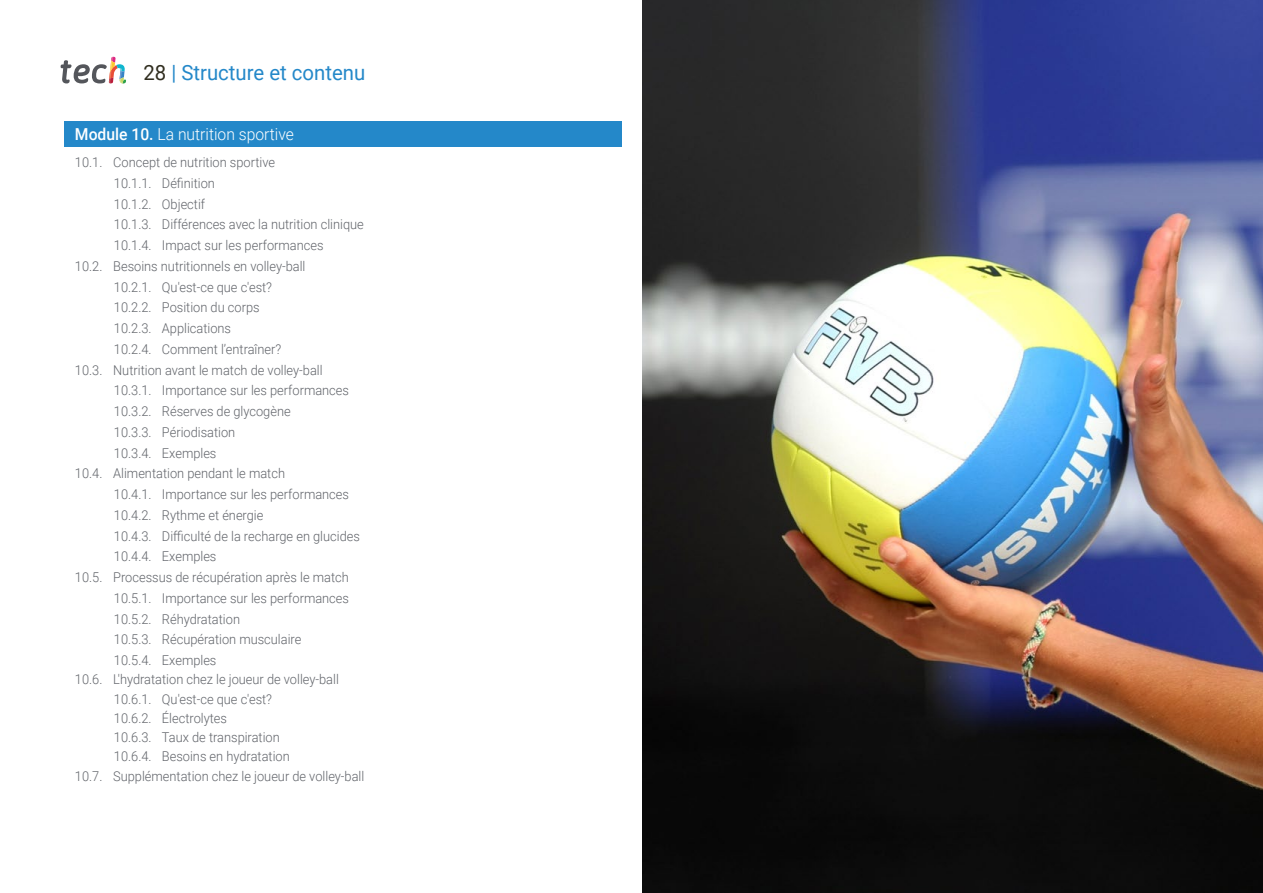
<style>
.page{position:relative;width:1263px;height:893px;background:#fff}
.page>*{position:absolute;margin:0;border:0;box-sizing:border-box;transform-origin:0 0}
.t1{font:21px "Roboto";color:#2488c9}
.t2{font:300 16.5px "Roboto";color:#fff;scale:.95 1}
.t3{font:300 13.5px "Roboto";color:#61646a;scale:.95 1}
.s1{color:#312e20}
.s2{font-weight:500}
</style>
<div class="page">
<svg style="left:61px;top:57px;width:65px;height:27px"></svg>
<div style="left:64px;top:121px;width:557px;height:25px;background:#2488c9"></div>
<img style="left:642px;top:0;width:621px;height:893px">
<h1 class="t1" style="left:144px;top:57px;width:223px"><span class="s1">28</span> | Structure et contenu</h1>
<p class="t2" style="left:75px;top:123px;width:232px"><span class="s2">Module 10.</span> La nutrition sportive</p>
<p class="t3" style="left:75px;top:153px;width:212px">10.1. Concept de nutrition sportive</p>
<p class="t3" style="left:114px;top:174px;width:108px">10.1.1. Définition</p>
<p class="t3" style="left:114px;top:194px;width:97px">10.1.2. Objectif</p>
<p class="t3" style="left:114px;top:215px;width:264px">10.1.3. Différences avec la nutrition clinique</p>
<p class="t3" style="left:114px;top:236px;width:222px">10.1.4. Impact sur les performances</p>
<p class="t3" style="left:75px;top:257px;width:244px">10.2. Besoins nutritionnels en volley-ball</p>
<p class="t3" style="left:114px;top:277px;width:168px">10.2.1. Qu'est-ce que c'est?</p>
<p class="t3" style="left:114px;top:298px;width:155px">10.2.2. Position du corps</p>
<p class="t3" style="left:114px;top:319px;width:125px">10.2.3. Applications</p>
<p class="t3" style="left:114px;top:340px;width:178px">10.2.4. Comment l’entraîner?</p>
<p class="t3" style="left:75px;top:360px;width:262px">10.3. Nutrition avant le match de volley-ball</p>
<p class="t3" style="left:114px;top:381px;width:249px">10.3.1. Importance sur les performances</p>
<p class="t3" style="left:114px;top:402px;width:188px">10.3.2. Réserves de glycogène</p>
<p class="t3" style="left:114px;top:423px;width:129px">10.3.3. Périodisation</p>
<p class="t3" style="left:114px;top:443px;width:109px">10.3.4. Exemples</p>
<p class="t3" style="left:75px;top:464px;width:223px">10.4. Alimentation pendant le match</p>
<p class="t3" style="left:114px;top:485px;width:249px">10.4.1. Importance sur les performances</p>
<p class="t3" style="left:114px;top:506px;width:159px">10.4.2. Rythme et énergie</p>
<p class="t3" style="left:114px;top:526px;width:260px">10.4.3. Difficulté de la recharge en glucides</p>
<p class="t3" style="left:114px;top:547px;width:109px">10.4.4. Exemples</p>
<p class="t3" style="left:75px;top:568px;width:290px">10.5. Processus de récupération après le match</p>
<p class="t3" style="left:114px;top:589px;width:249px">10.5.1. Importance sur les performances</p>
<p class="t3" style="left:114px;top:609px;width:134px">10.5.2. Réhydratation</p>
<p class="t3" style="left:114px;top:630px;width:199px">10.5.3. Récupération musculaire</p>
<p class="t3" style="left:114px;top:651px;width:109px">10.5.4. Exemples</p>
<p class="t3" style="left:75px;top:670px;width:279px">10.6. L'hydratation chez le joueur de volley-ball</p>
<p class="t3" style="left:114px;top:689px;width:168px">10.6.1. Qu'est-ce que c'est?</p>
<p class="t3" style="left:114px;top:709px;width:121px">10.6.2. Électrolytes</p>
<p class="t3" style="left:114px;top:728px;width:176px">10.6.3. Taux de transpiration</p>
<p class="t3" style="left:114px;top:747px;width:187px">10.6.4. Besoins en hydratation</p>
<p class="t3" style="left:75px;top:766px;width:306px">10.7. Supplémentation chez le joueur de volley-ball</p>
</div>
